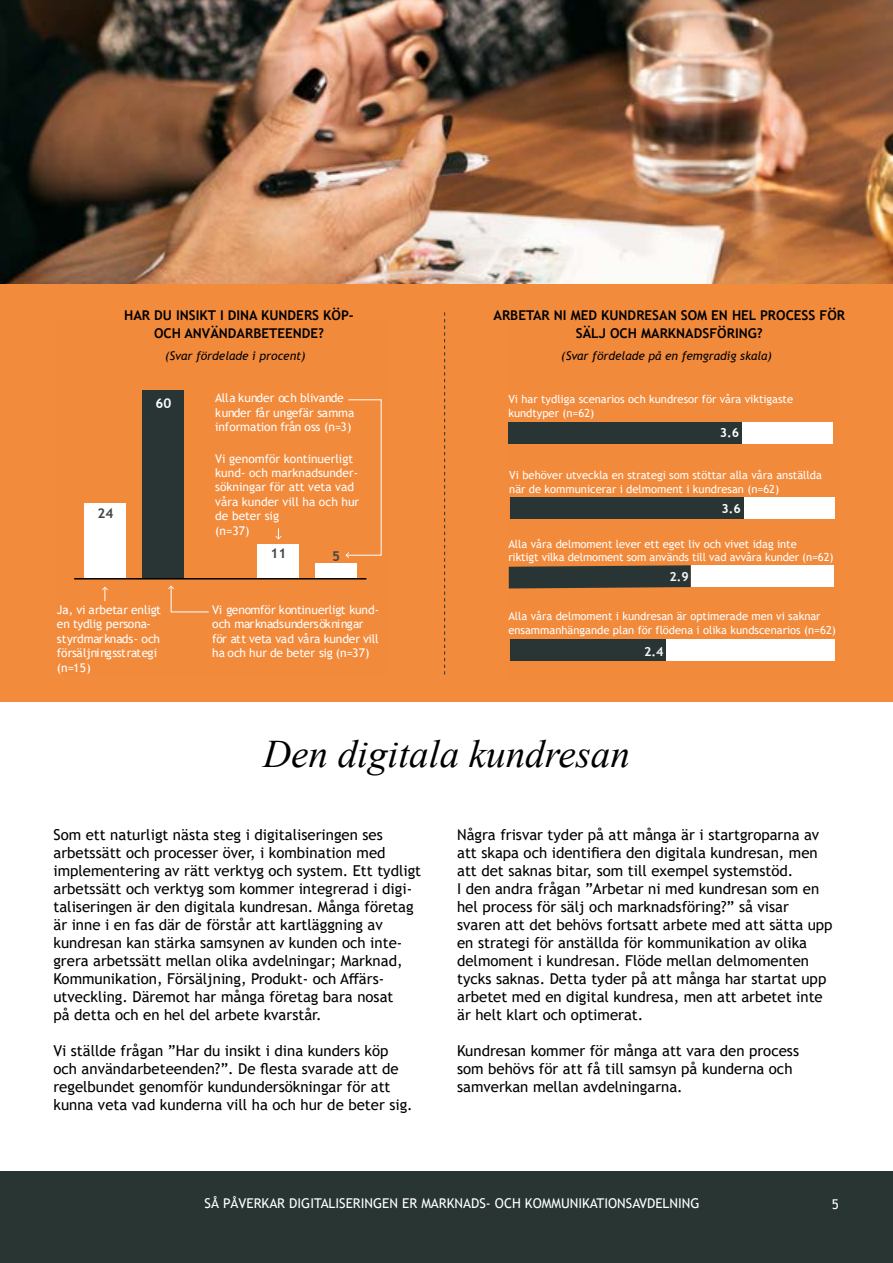
<style>
.page{position:relative;width:893px;height:1263px;background:#fff}
.page>*{position:absolute;margin:0;border:0;box-sizing:border-box;transform-origin:0 0}
.t1{font:italic 39px "Times New Roman";color:#000}
.t2{font:15px/18px "Trebuchet MS";color:#000}
.t3{font:700 13.5px/18px "Trebuchet MS";color:#000;text-align:center}
.t4{font:13.5px "Trebuchet MS";color:#fff}
.t5{font:700 13.5px "Trebuchet MS";color:#414646}
.t6{font:700 13.5px "Trebuchet MS";color:#fff}
.t7{font:700 12.6px "Trebuchet MS";color:#fff}
.t8{font:700 12.6px "Trebuchet MS";color:#f6f6f6}
.t9{font:12px/14.4px "Trebuchet MS";color:#fff}
.t10{font:italic 12px "Trebuchet MS";color:#000}
.t11{font:11.25px/13.4px "Trebuchet MS";color:#fff}
</style>
<div class="page">
<div style="left:0;top:1172px;width:893px;height:91px;background:#283533"></div>
<img style="left:0;top:0;width:893px;height:284px">
<div style="left:0;top:284px;width:893px;height:417px;background:#f38b3c"></div>
<div style="left:315px;top:563px;width:42px;height:16px;background:#fff"></div>
<div style="left:258px;top:544px;width:41px;height:35px;background:#fff"></div>
<div style="left:142px;top:391px;width:42px;height:188px;background:#293534"></div>
<div style="left:85px;top:503px;width:41px;height:76px;background:#fff"></div>
<svg style="left:168px;top:585px;width:41px;height:28px"></svg>
<svg style="left:102px;top:587px;width:6px;height:14px"></svg>
<svg style="left:275px;top:528px;width:7px;height:12px"></svg>
<svg style="left:345px;top:399px;width:37px;height:159px"></svg>
<hr style="left:74px;top:578px;width:292px;height:1px;background:#000">
<div style="left:742px;top:422px;width:91px;height:22px;background:#fff"></div>
<div style="left:691px;top:565px;width:143px;height:22px;background:#fff"></div>
<div style="left:744px;top:497px;width:91px;height:22px;background:#fff"></div>
<div style="left:509px;top:422px;width:233px;height:22px;background:#293534"></div>
<svg style="left:509px;top:565px;width:182px;height:23px;background:#343934"></svg>
<div style="left:510px;top:497px;width:234px;height:22px;background:#293534"></div>
<div style="left:666px;top:639px;width:169px;height:22px;background:#fff"></div>
<div style="left:510px;top:639px;width:156px;height:22px;background:#293534"></div>
<svg style="left:444px;top:312px;width:1px;height:362px"></svg>
<p class="t3" style="left:124px;top:306px;width:231px">HAR DU INSIKT I DINA KUNDERS KÖP-<br>OCH ANVÄNDARBETEENDE?</p>
<p class="t10" style="left:165px;top:348px;width:142px">(Svar fördelade i procent)</p>
<p class="t5" style="left:98px;top:504px;width:17px">24</p>
<p class="t6" style="left:155px;top:395px;width:17px">60</p>
<p class="t9" style="left:215px;top:391px;width:141px">Alla kunder och blivande kunder får ungefär samma information från oss (n=3)</p>
<p class="t9" style="left:215px;top:451px;width:146px">Vi genomför kontinuerligt kund- och marknadsunder&shy;sökningar för att veta vad våra kunder vill ha och hur de beter sig<br>(n=37)</p>
<p class="t5" style="left:271px;top:545px;width:17px">11</p>
<p class="t5" style="left:332px;top:548px;width:9px">5</p>
<p class="t9" style="left:57px;top:602px;width:106px">Ja, vi arbetar enligt en tydlig persona&shy;styrdmarknads- och försäljningsstrategi (n=15)</p>
<p class="t9" style="left:212px;top:602px;width:168px">Vi genomför kontinuerligt kund&shy;och marknadsundersökningar för att veta vad våra kunder vill ha och hur de beter sig (n=37)</p>
<p class="t3" style="left:493px;top:306px;width:353px">ARBETAR NI MED KUNDRESAN SOM EN HEL PROCESS FÖR<br>SÄLJ OCH MARKNADSFÖRING?</p>
<p class="t10" style="left:561px;top:348px;width:212px">(Svar fördelade på en femgradig skala)</p>
<p class="t11" style="left:508px;top:393px;width:286px">Vi har tydliga scenarios och kundresor för våra viktigaste kundtyper (n=62)</p>
<p class="t7" style="left:720px;top:425px;width:21px">3.6</p>
<p class="t11" style="left:509px;top:469px;width:314px">Vi behöver utveckla en strategi som stöttar alla våra anställda när de kommunicerar i delmoment i kundresan (n=62)</p>
<p class="t7" style="left:721px;top:501px;width:21px">3.6</p>
<p class="t11" style="left:508px;top:537px;width:327px">Alla våra delmoment lever ett eget liv och vivet idag inte<br>riktigt vilka delmoment som används till vad avvåra kunder (n=62)</p>
<p class="t8" style="left:669px;top:568px;width:21px">2.9</p>
<p class="t11" style="left:508px;top:609px;width:329px">Alla våra delmoment i kundresan är optimerade men vi saknar ensammanhängande plan för flödena i olika kundscenarios (n=62)</p>
<p class="t8" style="left:644px;top:643px;width:21px">2.4</p>
<h1 class="t1" style="left:263px;top:727px;width:368px">Den digitala kundresan</h1>
<p class="t2" style="left:53px;top:825px;width:369px">Som ett naturligt nästa steg i digitaliseringen ses arbetssätt och processer över, i kombination med implementering av rätt verktyg och system. Ett tydligt arbetssätt och verktyg som kommer integrerad i digi&shy;taliseringen är den digitala kundresan. Många företag är inne i en fas där de förstår att kartläggning av kundresan kan stärka samsynen av kunden och inte&shy;grera arbetssätt mellan olika avdelningar; Marknad, Kommunikation, Försäljning, Produkt- och Affärs&shy;utveckling. Däremot har många företag bara nosat<br>på detta och en hel del arbete kvarstår.</p>
<p class="t2" style="left:53px;top:1041px;width:361px">Vi ställde frågan ”Har du insikt i dina kunders köp och användarbeteenden?”. De flesta svarade att de regelbundet genomför kundundersökningar för att kunna veta vad kunderna vill ha och hur de beter sig.</p>
<p class="t2" style="left:457px;top:825px;width:377px">Några frisvar tyder på att många är i startgroparna av att skapa och identifiera den digitala kundresan, men att det saknas bitar, som till exempel systemstöd.<br>I den andra frågan ”Arbetar ni med kundresan som en hel process för sälj och marknadsföring?” så visar svaren att det behövs fortsatt arbete med att sätta upp en strategi för anställda för kommunikation av olika delmoment i kundresan. Flöde mellan delmomenten tycks saknas. Detta tyder på att många har startat upp arbetet med en digital kundresa, men att arbetet inte är helt klart och optimerat.</p>
<p class="t2" style="left:457px;top:1041px;width:343px">Kundresan kommer för många att vara den process som behövs för att få till samsyn på kunderna och samverkan mellan avdelningarna.</p>
<p class="t4" style="left:205px;top:1195px;width:496px">SÅ PÅVERKAR DIGITALISERINGEN ER MARKNADS- OCH KOMMUNIKATIONSAVDELNING</p>
<p class="t4" style="left:832px;top:1195px;width:9px">5</p>
</div>
